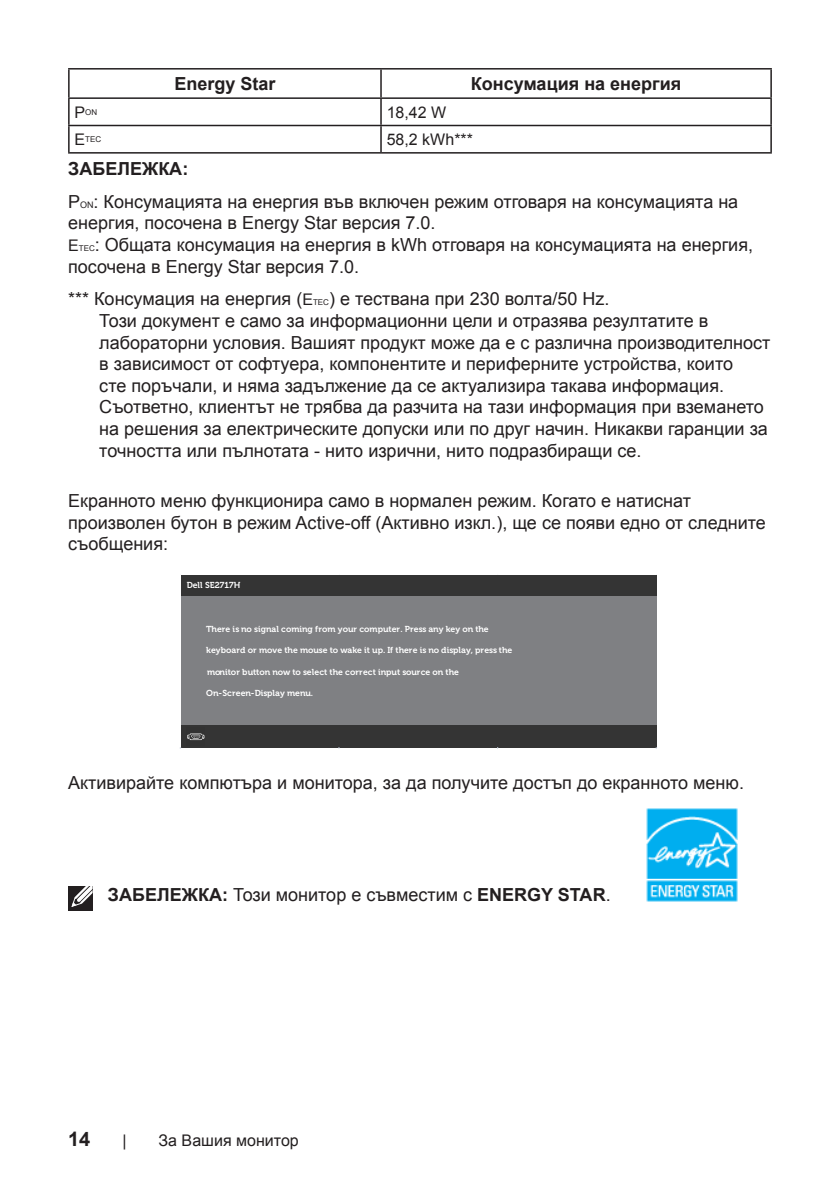
<style>
.page{position:relative;width:840px;height:1191px;background:#fff}
.page>*{position:absolute;margin:0;border:0;box-sizing:border-box;transform-origin:0 0}
.t1{font:700 20px "Arial";color:#231f20}
.text{font:18px/21.6px "Arial";color:#231f20}
.text-2{font:700 18px "Arial";color:#231f20}
.text__table8{font:16px "Arial";color:#231f20}
.t2{font:700 8.6px "Museo For Dell";letter-spacing:.005em;color:#fff}
.text__table8-2{font:8px "Arial";color:#231f20}
.text-3{font:8px "Arial";color:#231f20}
.s1{font-size:16px}
.s2{font-size:9px}
.s3{font-size:8px}
.s4{font-weight:700}
</style>
<div class="page">
<hr style="left:68px;top:68px;width:313px;height:2px;background:#231f20">
<hr style="left:68px;top:70px;width:2px;height:27px;background:#231f20">
<hr style="left:381px;top:68px;width:390px;height:2px;background:#231f20">
<hr style="left:68px;top:97px;width:313px;height:2px;background:#231f20">
<hr style="left:68px;top:99px;width:2px;height:26px;background:#231f20">
<hr style="left:381px;top:97px;width:390px;height:2px;background:#231f20">
<hr style="left:68px;top:125px;width:313px;height:1px;background:#231f20">
<hr style="left:68px;top:126px;width:2px;height:26px;background:#231f20">
<hr style="left:381px;top:125px;width:390px;height:1px;background:#231f20">
<svg style="left:380px;top:70px;width:1px;height:82px"></svg>
<svg style="left:770px;top:70px;width:1px;height:82px"></svg>
<hr style="left:68px;top:152px;width:313px;height:2px;background:#231f20">
<hr style="left:381px;top:152px;width:390px;height:2px;background:#231f20">
<div style="left:181px;top:575px;width:475px;height:21px;background:#343434"></div>
<div style="left:181px;top:596px;width:475px;height:130px;background:#7f8083"></div>
<div style="left:181px;top:725px;width:475px;height:22px;background:#343434"></div>
<img style="left:187px;top:733px;width:17px;height:7px">
<div style="left:68px;top:886px;width:24px;height:24px;background:#231f20"></div>
<svg style="left:71px;top:886px;width:22px;height:22px"></svg>
<img style="left:646px;top:808px;width:92px;height:94px">
<p class="text-2" style="left:174px;top:72px;width:103px">Energy Star</p>
<p class="text-2" style="left:470px;top:72px;width:212px">Консумация на енергия</p>
<p class="text__table8-2" style="left:74px;top:107px;width:24px"><span class="s1">P</span>ON</p>
<p class="text__table8" style="left:386px;top:101px;width:61px">18,42 W</p>
<p class="text__table8-2" style="left:74px;top:134px;width:28px"><span class="s1">E</span>TEC</p>
<p class="text__table8" style="left:386px;top:129px;width:88px">58,2 kWh***</p>
<p class="text-2" style="left:68px;top:156px;width:122px">ЗАБЕЛЕЖКА:</p>
<p class="text" style="left:68px;top:191px;width:671px">P<span class="s2">ON</span>: Консумацията на енергия във включен режим отговаря на консумацията на енергия, посочена в Energy Star версия 7.0.</p>
<p class="text-3" style="left:68px;top:243px;width:28px"><span class="s1">E</span>TEC</p>
<p class="text" style="left:68px;top:234px;width:686px;text-indent:27px">: Общата консумация на енергия в kWh отговаря на консумацията на енергия, посочена в Energy Star версия 7.0.</p>
<p class="text" style="left:68px;top:288px;width:542px">*** Консумация на енергия (<span class="s1">E</span><span class="s3">TEC</span>) е тествана при 230 волта/50 Hz.</p>
<p class="text" style="left:99px;top:310px;width:672px">Този документ е само за информационни цели и отразява резултатите в лабораторни условия. Вашият продукт може да е с различна производителност в зависимост от софтуера, компонентите и периферните устройства, които<br>сте поръчали, и няма задължение да се актуализира такава информация.<br>Съответно, клиентът не трябва да разчита на тази информация при вземането на решения за електрическите допуски или по друг начин. Никакви гаранции за точността или пълнотата - нито изрични, нито подразбиращи се.</p>
<p class="text" style="left:68px;top:490px;width:699px">Екранното меню функционира само в нормален режим. Когато е натиснат произволен бутон в режим Active-off (Активно изкл.), ще се появи едно от следните съобщения:</p>
<p class="t2" style="left:187px;top:580px;width:55px">Dell SE2717H</p>
<p class="t2" style="left:206px;top:624px;width:284px">There is no signal coming from your computer. Press any key on the</p>
<p class="t2" style="left:206px;top:645px;width:307px">keyboard or move the mouse to wake it up. If there is no display, press the</p>
<p class="t2" style="left:207px;top:667px;width:253px">monitor button now to select the correct input source on the</p>
<p class="t2" style="left:206px;top:688px;width:108px">On-Screen-Display menu.</p>
<p class="text" style="left:68px;top:772px;width:677px">Активирайте компютъра и монитора, за да получите достъп до екранното меню.</p>
<p class="text" style="left:108px;top:884px;width:504px"><span class="s4">ЗАБЕЛЕЖКА:</span> Този монитор е съвместим с <span class="s4">ENERGY STAR</span>.</p>
<p class="t1" style="left:68px;top:1125px;width:24px">14</p>
<p class="text__table8" style="left:122px;top:1129px;width:6px">|</p>
<p class="text__table8" style="left:158px;top:1129px;width:142px">За Вашия монитор</p>
</div>
